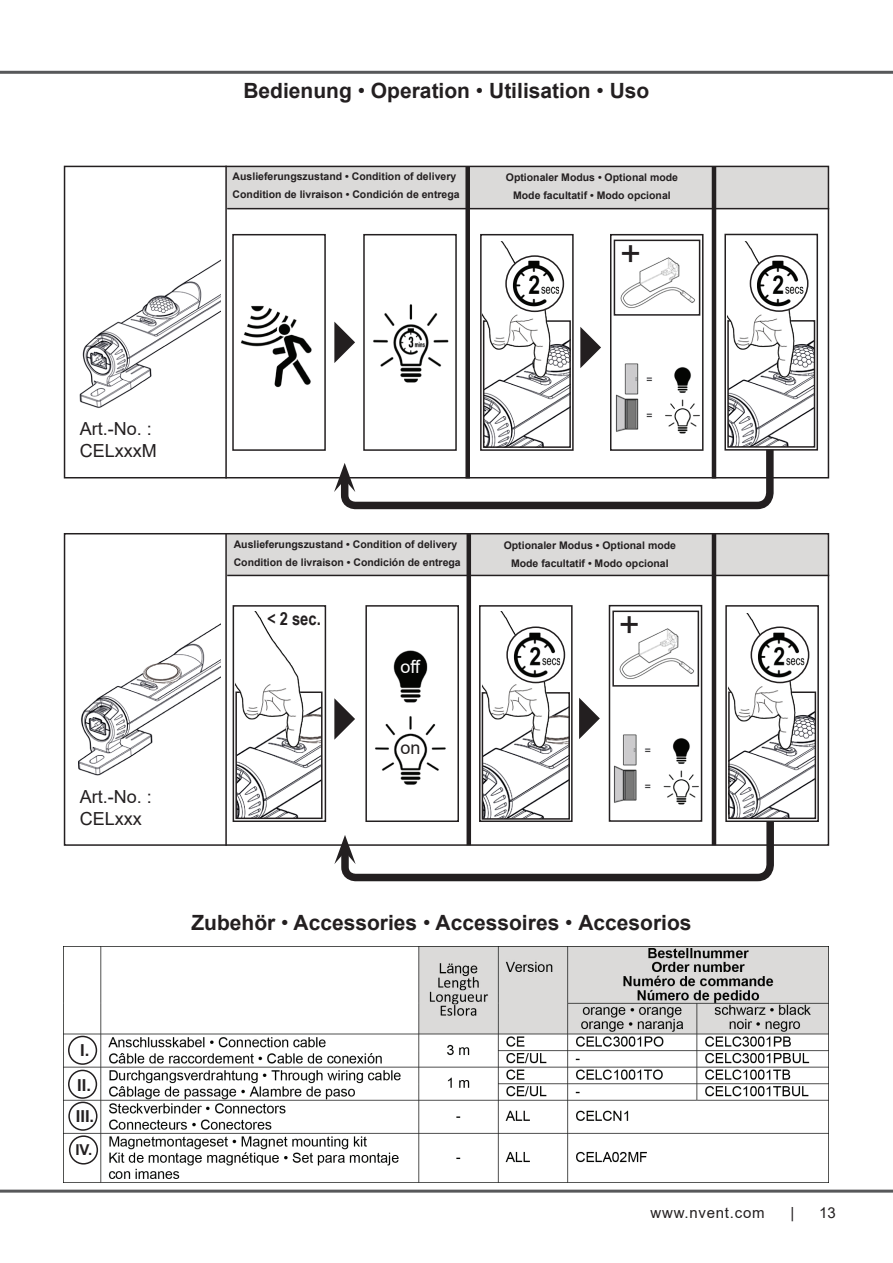
<style>
.page{position:relative;width:893px;height:1263px;background:#fff}
.page>*{position:absolute;margin:0;border:0;box-sizing:border-box;transform-origin:0 0}
.t1{font:36px "Arial";color:#231f20}
.t2{font:700 21px "Arial";color:#231f20}
.t3{font:18px/21.6px "Arial";color:#231f20}
.t4{font:700 18px "Arial Narrow";color:#231f20}
.t5{font:18px "Arial";color:#fff}
.t6{font:700 16.5px/35.1px "Arial";color:#231f20}
.t7{font:15px "Arial";letter-spacing:.05em;color:#231f20}
.t8{font:700 15px "Arial";color:#231f20}
.t9{font:700 10.5px/18px "Arial";color:#231f20}
.s1{font-weight:400}
</style>
<div class="page">
<div style="left:227px;top:533px;width:601px;height:42px;background:#dbdad9"></div>
<div style="left:227px;top:167px;width:601px;height:42px;background:#dbdad9"></div>
<img style="left:79px;top:259px;width:142px;height:149px">
<div style="left:232px;top:234px;width:94px;height:217px;border:2px solid #231f20"></div>
<div style="left:363px;top:234px;width:94px;height:217px;border:2px solid #231f20"></div>
<div style="left:610px;top:234px;width:93px;height:217px;border:2px solid #231f20"></div>
<div style="left:480px;top:234px;width:94px;height:217px;border:2px solid #231f20"></div>
<div style="left:233px;top:605px;width:93px;height:217px;border:2px solid #231f20"></div>
<div style="left:365px;top:605px;width:94px;height:217px;border:2px solid #231f20"></div>
<div style="left:479px;top:605px;width:94px;height:217px;border:2px solid #231f20"></div>
<div style="left:0;top:71px;width:893px;height:3px;border:2px solid #57585a"></div>
<img style="left:615px;top:363px;width:85px;height:71px">
<hr style="left:225px;top:166px;width:2px;height:312px;background:#231f20">
<hr style="left:225px;top:533px;width:2px;height:313px;background:#231f20">
<hr style="left:227px;top:208px;width:602px;height:1px;background:#231f20">
<hr style="left:227px;top:575px;width:602px;height:1px;background:#231f20">
<div style="left:64px;top:166px;width:765px;height:312px;border:2px solid #231f20"></div>
<div style="left:64px;top:533px;width:765px;height:313px;border:2px solid #231f20"></div>
<div style="left:0;top:1189px;width:893px;height:3px;border:2px solid #57585a"></div>
<img style="left:620px;top:257px;width:75px;height:51px">
<img style="left:78px;top:623px;width:143px;height:153px">
<div style="left:465px;top:167px;width:5px;height:311px;background:#231f20"></div>
<hr style="left:712px;top:167px;width:4px;height:311px;background:#231f20">
<hr style="left:467px;top:533px;width:4px;height:312px;background:#231f20">
<hr style="left:712px;top:533px;width:4px;height:312px;background:#231f20">
<img style="left:240px;top:305px;width:72px;height:83px">
<img style="left:373px;top:295px;width:82px;height:98px">
<svg style="left:334px;top:322px;width:21px;height:41px"></svg>
<svg style="left:334px;top:698px;width:21px;height:42px"></svg>
<img style="left:486px;top:340px;width:82px;height:102px">
<div style="left:483px;top:320px;width:88px;height:128px;border:2px solid #231f20"></div>
<img style="left:238px;top:707px;width:82px;height:109px">
<div style="left:235px;top:691px;width:88px;height:128px;border:2px solid #231f20"></div>
<img style="left:483px;top:242px;width:72px;height:137px">
<svg style="left:506px;top:256px;width:57px;height:55px"></svg>
<img style="left:512px;top:258px;width:47px;height:53px">
<div style="left:505px;top:255px;width:59px;height:57px;border:2px solid #231f20;border-radius:50%"></div>
<svg style="left:580px;top:327px;width:21px;height:41px"></svg>
<div style="left:614px;top:240px;width:86px;height:76px;border:2px solid #231f20"></div>
<img style="left:375px;top:650px;width:71px;height:135px">
<img style="left:485px;top:707px;width:82px;height:107px">
<div style="left:482px;top:692px;width:88px;height:128px;border:2px solid #231f20"></div>
<div style="left:724px;top:234px;width:94px;height:217px;border:2px solid #231f20"></div>
<img style="left:730px;top:341px;width:82px;height:104px">
<div style="left:727px;top:320px;width:88px;height:128px;border:2px solid #231f20"></div>
<img style="left:727px;top:242px;width:73px;height:137px">
<svg style="left:750px;top:256px;width:58px;height:55px"></svg>
<img style="left:757px;top:258px;width:46px;height:52px">
<div style="left:750px;top:255px;width:58px;height:57px;border:2px solid #231f20;border-radius:50%"></div>
<img style="left:236px;top:611px;width:72px;height:137px">
<img style="left:482px;top:611px;width:72px;height:137px">
<svg style="left:507px;top:627px;width:57px;height:55px"></svg>
<img style="left:513px;top:629px;width:47px;height:53px">
<div style="left:506px;top:626px;width:59px;height:57px;border:2px solid #231f20;border-radius:50%"></div>
<div style="left:609px;top:605px;width:93px;height:217px;border:2px solid #231f20"></div>
<img style="left:614px;top:734px;width:85px;height:71px">
<img style="left:619px;top:628px;width:75px;height:51px">
<svg style="left:579px;top:698px;width:21px;height:41px"></svg>
<div style="left:612px;top:610px;width:87px;height:77px;border:2px solid #231f20"></div>
<div style="left:725px;top:605px;width:94px;height:217px;border:2px solid #231f20"></div>
<img style="left:731px;top:712px;width:82px;height:104px">
<div style="left:728px;top:691px;width:88px;height:128px;border:2px solid #231f20"></div>
<img style="left:728px;top:613px;width:73px;height:137px">
<svg style="left:751px;top:627px;width:58px;height:55px"></svg>
<img style="left:758px;top:629px;width:46px;height:53px">
<div style="left:751px;top:626px;width:58px;height:57px;border:2px solid #231f20;border-radius:50%"></div>
<svg style="left:334px;top:814px;width:444px;height:68px"></svg>
<svg style="left:334px;top:442px;width:443px;height:68px"></svg>
<img style="left:64px;top:946px;width:765px;height:236px">
<div style="left:69px;top:1036px;width:27px;height:28px;background:#fff;border-radius:50%"></div>
<div style="left:68px;top:1036px;width:29px;height:29px;border:2px solid #231f20;border-radius:50%"></div>
<div style="left:69px;top:1070px;width:27px;height:28px;background:#fff;border-radius:50%"></div>
<div style="left:68px;top:1070px;width:29px;height:29px;border:2px solid #231f20;border-radius:50%"></div>
<div style="left:69px;top:1102px;width:28px;height:28px;background:#fff;border-radius:50%"></div>
<div style="left:68px;top:1101px;width:29px;height:30px;border:2px solid #231f20;border-radius:50%"></div>
<div style="left:70px;top:1136px;width:27px;height:28px;background:#fff;border-radius:50%"></div>
<div style="left:69px;top:1135px;width:29px;height:29px;border:2px solid #231f20;border-radius:50%"></div>
<h2 class="t2" style="left:243px;top:76px;width:407px">Bedienung <span class="s1">•</span> Operation <span class="s1">•</span> Utilisation <span class="s1">•</span> Uso</h2>
<p class="t9" style="left:233px;top:168px;width:229px">Auslieferungszustand • Condition of delivery<br>Condition de livraison • Condición de entrega</p>
<p class="t9" style="left:506px;top:169px;width:174px;text-align:center">Optionaler Modus • Optional mode<br>Mode facultatif • Modo opcional</p>
<h1 class="t1" style="left:620px;top:228px;width:23px">+</h1>
<h3 class="t3" style="left:80px;top:418px;width:79px">Art.-No. :<br>CELxxxM</h3>
<h3 class="t3" style="left:80px;top:786px;width:74px">Art.-No. :<br>CELxxx</h3>
<p class="t9" style="left:234px;top:535px;width:229px">Auslieferungszustand • Condition of delivery<br>Condition de livraison • Condición de entrega</p>
<h3 class="t4" style="left:267px;top:605px;width:55px">&lt; 2 sec.</h3>
<h3 class="t5" style="left:401px;top:654px;width:22px">off</h3>
<h3 class="t3" style="left:401px;top:737px;width:22px">on</h3>
<p class="t9" style="left:504px;top:536px;width:174px;text-align:center">Optionaler Modus • Optional mode<br>Mode facultatif • Modo opcional</p>
<h1 class="t1" style="left:619px;top:599px;width:23px">+</h1>
<h2 class="t2" style="left:191px;top:907px;width:502px">Zubehör <span class="s1">•</span> Accessories <span class="s1">•</span> Accessoires <span class="s1">•</span> Accesorios</h2>
<h3 class="t6" style="left:77px;top:1032px;width:15px">I.<br>II.</h3>
<h3 class="t6" style="left:76px;top:1098px;width:20px">III.</h3>
<h3 class="t8" style="left:75px;top:1139px;width:18px">IV.</h3>
<h3 class="t7" style="left:651px;top:1202px;width:116px">www.nvent.com</h3>
<h3 class="t7" style="left:790px;top:1202px;width:5px">|</h3>
<h3 class="t7" style="left:819px;top:1202px;width:18px">13</h3>
</div>
